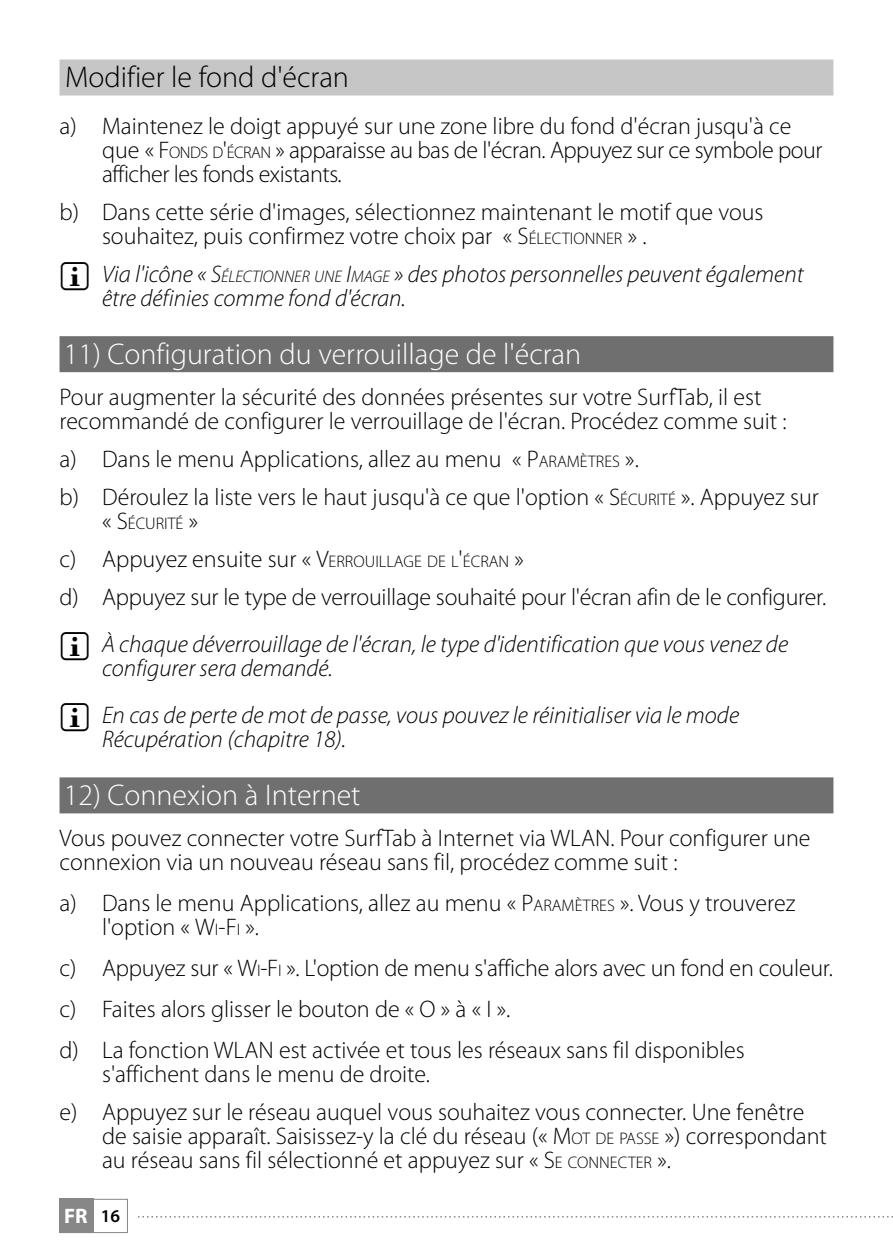
<style>
.page{position:relative;width:893px;height:1259px;background:#fff}
.page>*{position:absolute;margin:0;border:0;box-sizing:border-box;transform-origin:0 0}
.t1{font:300 30px "Myriad Pro";color:#fff}
.t2{font:300 30px "Myriad Pro";color:#000}
.t3{font:300 24px/24px "Myriad Pro";color:#000}
.t4{font:italic 300 24px/24px "Myriad Pro";color:#000}
.t5{font:300 24px/24px "Myriad Pro";letter-spacing:-.02em;color:#000}
.t6{font:700 21px "Myriad Pro";color:#fff}
.t7{font:300 16.8px "Myriad Pro";color:#000}
.s1{font-style:inherit}
.s2{font-size:16.8px}
.s3{font-size:24px}
.s4{font-weight:600;font-size:18px;color:#000}
</style>
<div class="page">
<div style="left:60px;top:1199px;width:34px;height:34px;background:#878787"></div>
<div style="left:60px;top:1199px;width:68px;height:34px;border:1px solid #878787"></div>
<svg style="left:138px;top:1216px;width:755px;height:1px"></svg>
<div style="left:60px;top:60px;width:773px;height:36px;background:#c6c6c6"></div>
<div style="left:60px;top:336px;width:773px;height:36px;background:#706f6f"></div>
<div style="left:60px;top:777px;width:773px;height:36px;background:#706f6f"></div>
<p class="t2" style="left:65px;top:61px;width:286px">Modifier le fond d'écran</p>
<p class="t5" style="left:102px;top:114px;width:722px;text-indent:-43px">a) Maintenez le doigt appuyé sur une zone libre du fond d'écran jusqu'à ce que « <span class="s1">F</span><span class="s2">ONDS D</span><span class="s1">'</span><span class="s2">ÉCRAN</span> » apparaisse au bas de l'écran. Appuyez sur ce symbole pour afficher les fonds existants.</p>
<p class="t3" style="left:102px;top:200px;width:663px;text-indent:-43px">b) Dans cette série d'images, sélectionnez maintenant le motif que vous souhaitez, puis confirmez votre choix par « <span class="s1">S</span><span class="s2">ÉLECTIONNER</span> » .</p>
<p class="t4" style="left:102px;top:262px;width:703px">Via l'icône « <span class="s1">S</span><span class="s2">ÉLECTIONNER UNE</span> <span class="s1">I</span><span class="s2">MAGE</span> » des photos personnelles peuvent également être définies comme fond d'écran.</p>
<p class="t1" style="left:64px;top:337px;width:519px">11) Configuration du verrouillage de l'écran</p>
<p class="t3" style="left:60px;top:385px;width:729px">Pour augmenter la sécurité des données présentes sur votre SurfTab, il est recommandé de configurer le verrouillage de l'écran. Procédez comme suit :</p>
<p class="t3" style="left:60px;top:440px;width:761px;line-height:38.1px">a) Dans le menu Applications, allez au menu « <span class="s1">P</span><span class="s2">ARAMÈTRES</span> ».<br>b) Déroulez la liste vers le haut jusqu'à ce que l'option « <span class="s1">S</span><span class="s2">ÉCURITÉ</span> ». Appuyez sur</p>
<p class="t7" style="left:102px;top:514px;width:98px"><span class="s3">«</span> <span class="s3">S</span>ÉCURITÉ <span class="s3">»</span></p>
<p class="t3" style="left:60px;top:540px;width:768px;line-height:38.1px">c) Appuyez ensuite sur « <span class="s1">V</span><span class="s2">ERROUILLAGE DE L</span><span class="s1">'</span><span class="s2">ÉCRAN</span> »<br>d) Appuyez sur le type de verrouillage souhaité pour l'écran afin de le configurer.</p>
<p class="t4" style="left:102px;top:632px;width:688px">À chaque déverrouillage de l'écran, le type d'identification que vous venez de configurer sera demandé.</p>
<p class="t4" style="left:102px;top:703px;width:639px">En cas de perte de mot de passe, vous pouvez le réinitialiser via le mode<br>Récupération (chapitre 18).</p>
<p class="t1" style="left:64px;top:778px;width:298px">12) Connexion à Internet</p>
<p class="t3" style="left:60px;top:826px;width:752px">Vous pouvez connecter votre SurfTab à Internet via WLAN. Pour configurer une connexion via un nouveau réseau sans fil, procédez comme suit :</p>
<p class="t3" style="left:102px;top:891px;width:695px;text-indent:-43px">a) Dans le menu Applications, allez au menu « <span class="s1">P</span><span class="s2">ARAMÈTRES</span> ». Vous y trouverez l'option « <span class="s1">W</span><span class="s2">I</span><span class="s1">-F</span><span class="s2">I</span> ».</p>
<p class="t3" style="left:60px;top:948px;width:775px;line-height:41.1px">c) Appuyez sur « <span class="s1">W</span><span class="s2">I</span><span class="s1">-F</span><span class="s2">I</span> ». L'option de menu s'affiche alors avec un fond en couleur. c) Faites alors glisser le bouton de « <span class="s1">O</span> » à « <span class="s1">I</span> ».<br>d) La fonction WLAN est activée et tous les réseaux sans fil disponibles</p>
<p class="t3" style="left:60px;top:1055px;width:746px;line-height:38.1px;text-indent:43px">s'affichent dans le menu de droite.<br>e) Appuyez sur le réseau auquel vous souhaitez vous connecter. Une fenêtre</p>
<p class="t3" style="left:102px;top:1124px;width:726px">de saisie apparaît. Saisissez-y la clé du réseau (« <span class="s1">M</span><span class="s2">OT DE PASSE</span> ») correspondant au réseau sans fil sélectionné et appuyez sur « <span class="s1">S</span><span class="s2">E CONNECTER</span> ».</p>
<p class="t6" style="left:64px;top:1202px;width:58px">FR <span class="s4">16</span></p>
</div>
